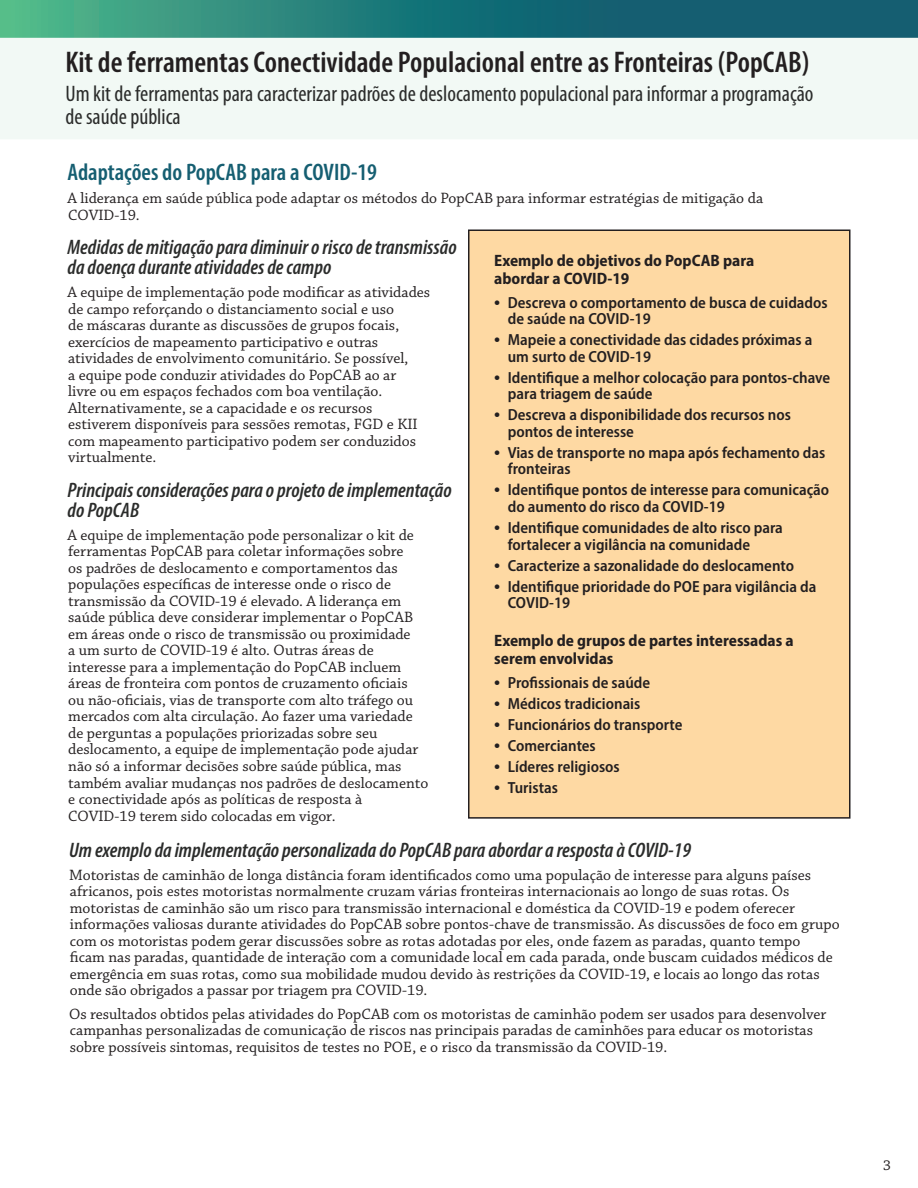
<style>
.page{position:relative;width:918px;height:1188px;background:#fff}
.page>*{position:absolute;margin:0;border:0;box-sizing:border-box;transform-origin:0 0}
.t1{font:600 condensed 30px "Myriad Pro";color:#231f20}
.t2{font:600 condensed 24px "Myriad Pro";color:#155e71}
.t3{font:condensed 22.5px/22.5px "Myriad Pro";color:#2b2c2b}
.t4{font:italic 600 condensed 21px/19.8px "Myriad Pro";color:#2b2c2b}
.t5{font:700 semi-condensed 16.5px/18px "Myriad Pro";color:#231f20}
.t6{font:600 semi-condensed 16.2px/16.5px "Myriad Pro";color:#231f20}
.t7{font:15.75px/16.5px "Chaparral Pro";color:#231f20}
.t8{font:15px "Chaparral Pro";color:#231f20}
.s1{font-size:20.1px}
</style>
<div class="page">
<svg style="left:1px;top:0;width:917px;height:38px;background:#247a79"></svg>
<hr style="left:0;top:0;width:1px;height:38px;background:#56be89">
<div style="left:0;top:38px;width:918px;height:101px;background:#f2f9f5"></div>
<div style="left:469px;top:230px;width:381px;height:588px;background:#fed9a3"></div>
<div style="left:468px;top:230px;width:382px;height:589px;border:2px solid #231f20"></div>
<h1 class="t1" style="left:65px;top:44px;width:746px">Kit de ferramentas Conectividade Populacional entre as Fronteiras (PopCAB)</h1>
<h3 class="t3" style="left:65px;top:83px;width:750px">Um kit de ferramentas para caracterizar padrões de deslocamento populacional para informar a programação de saúde pública</h3>
<h2 class="t2" style="left:68px;top:157px;width:311px">Adaptações do PopCAB para a COVID-19</h2>
<p class="t7" style="left:68px;top:191px;width:697px">A liderança em saúde pública pode adaptar os métodos do PopCAB para informar estratégias de mitigação da<br>COVID-19.</p>
<h3 class="t4" style="left:68px;top:237px;width:391px">Medidas de mitigação para diminuir o risco de transmissão da doença durante atividades de campo</h3>
<p class="t7" style="left:68px;top:285px;width:364px">A equipe de implementação pode modificar as atividades de campo reforçando o distanciamento social e uso<br>de máscaras durante as discussões de grupos focais, exercícios de mapeamento participativo e outras atividades de envolvimento comunitário. Se possível,<br>a equipe pode conduzir atividades do PopCAB ao ar<br>livre ou em espaços fechados com boa ventilação.<br>Alternativamente, se a capacidade e os recursos estiverem disponíveis para sessões remotas, FGD e KII com mapeamento participativo podem ser conduzidos virtualmente.</p>
<h3 class="t4" style="left:68px;top:480px;width:386px">Principais considerações para o projeto de implementação do PopCAB</h3>
<p class="t7" style="left:68px;top:527px;width:362px">A equipe de implementação pode personalizar o kit de ferramentas PopCAB para coletar informações sobre<br>os padrões de deslocamento e comportamentos das populações específicas de interesse onde o risco de transmissão da COVID-19 é elevado. A liderança em saúde pública deve considerar implementar o PopCAB em áreas onde o risco de transmissão ou proximidade<br>a um surto de COVID-19 é alto. Outras áreas de interesse para a implementação do PopCAB incluem áreas de fronteira com pontos de cruzamento oficiais<br>ou não-oficiais, vias de transporte com alto tráfego ou mercados com alta circulação. Ao fazer uma variedade de perguntas a populações priorizadas sobre seu deslocamento, a equipe de implementação pode ajudar não só a informar decisões sobre saúde pública, mas também avaliar mudanças nos padrões de deslocamento e conectividade após as políticas de resposta à COVID-19 terem sido colocadas em vigor.</p>
<p class="t5" style="left:494px;top:251px;width:261px">Exemplo de objetivos do PopCAB para abordar a COVID-19</p>
<p class="t6" style="left:508px;top:293px;width:321px;text-indent:-14px"><span class="s1">•</span> Descreva o comportamento de busca de cuidados de saúde na COVID-19</p>
<p class="t6" style="left:508px;top:331px;width:306px;text-indent:-14px"><span class="s1">•</span> Mapeie a conectividade das cidades próximas a um surto de COVID-19</p>
<p class="t6" style="left:508px;top:369px;width:324px;text-indent:-14px"><span class="s1">•</span> Identifique a melhor colocação para pontos-chave para triagem de saúde</p>
<p class="t6" style="left:508px;top:406px;width:285px;text-indent:-14px"><span class="s1">•</span> Descreva a disponibilidade dos recursos nos pontos de interesse</p>
<p class="t6" style="left:508px;top:444px;width:319px;text-indent:-14px"><span class="s1">•</span> Vias de transporte no mapa após fechamento das fronteiras</p>
<p class="t6" style="left:508px;top:481px;width:323px;text-indent:-14px"><span class="s1">•</span> Identifique pontos de interesse para comunicação do aumento do risco da COVID-19</p>
<p class="t6" style="left:508px;top:519px;width:277px;text-indent:-14px"><span class="s1">•</span> Identifique comunidades de alto risco para fortalecer a vigilância na comunidade</p>
<p class="t6" style="left:494px;top:557px;width:301px"><span class="s1">•</span> Caracterize a sazonalidade do deslocamento</p>
<p class="t6" style="left:508px;top:578px;width:310px;text-indent:-14px"><span class="s1">•</span> Identifique prioridade do POE para vigilância da<br>COVID-19</p>
<p class="t5" style="left:494px;top:631px;width:301px">Exemplo de grupos de partes interessadas a serem envolvidas</p>
<p class="t6" style="left:494px;top:674px;width:157px"><span class="s1">•</span> Profissionais de saúde</p>
<p class="t6" style="left:494px;top:695px;width:148px"><span class="s1">•</span> Médicos tradicionais</p>
<p class="t6" style="left:494px;top:716px;width:190px"><span class="s1">•</span> Funcionários do transporte</p>
<p class="t6" style="left:494px;top:737px;width:103px"><span class="s1">•</span> Comerciantes</p>
<p class="t6" style="left:494px;top:758px;width:127px"><span class="s1">•</span> Líderes religiosos</p>
<p class="t6" style="left:494px;top:779px;width:65px"><span class="s1">•</span> Turistas</p>
<h3 class="t4" style="left:69px;top:839px;width:624px">Um exemplo da implementação personalizada do PopCAB para abordar a resposta à COVID-19</h3>
<p class="t7" style="left:69px;top:867px;width:772px">Motoristas de caminhão de longa distância foram identificados como uma população de interesse para alguns países africanos, pois estes motoristas normalmente cruzam várias fronteiras internacionais ao longo de suas rotas. Os motoristas de caminhão são um risco para transmissão internacional e doméstica da COVID-19 e podem oferecer informações valiosas durante atividades do PopCAB sobre pontos-chave de transmissão. As discussões de foco em grupo com os motoristas podem gerar discussões sobre as rotas adotadas por eles, onde fazem as paradas, quanto tempo<br>ficam nas paradas, quantidade de interação com a comunidade local em cada parada, onde buscam cuidados médicos de emergência em suas rotas, como sua mobilidade mudou devido às restrições da COVID-19, e locais ao longo das rotas onde são obrigados a passar por triagem pra COVID-19.</p>
<p class="t7" style="left:69px;top:1006px;width:759px">Os resultados obtidos pelas atividades do PopCAB com os motoristas de caminhão podem ser usados para desenvolver campanhas personalizadas de comunicação de riscos nas principais paradas de caminhões para educar os motoristas sobre possíveis sintomas, requisitos de testes no POE, e o risco da transmissão da COVID-19.</p>
<p class="t8" style="left:883px;top:1157px;width:9px">3</p>
</div>
